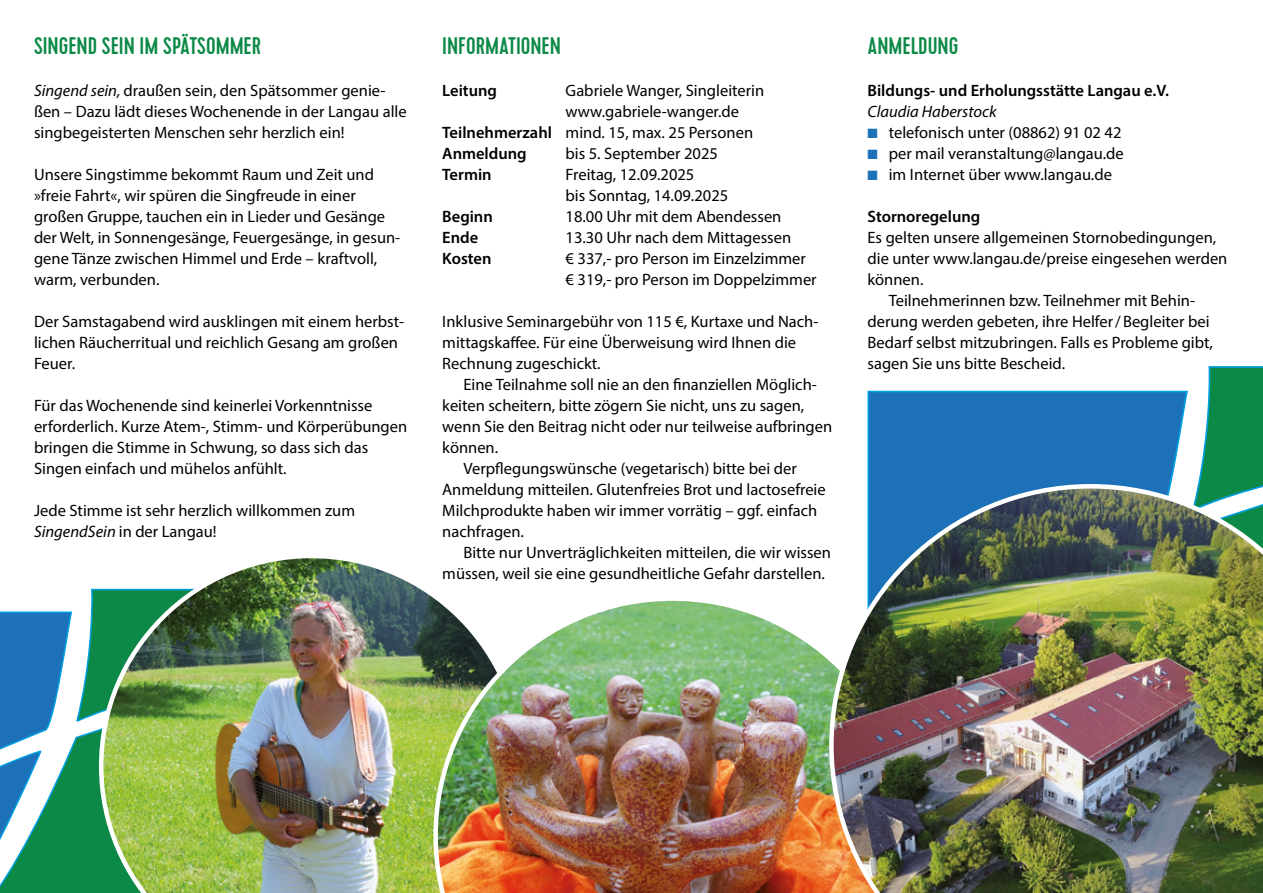
<style>
.page{position:relative;width:1263px;height:893px;background:#fff}
.page>*{position:absolute;margin:0;border:0;box-sizing:border-box;transform-origin:0 0}
.Überschrift_1{font:500 24px "Cervo";color:#0c8946}
.Lauftext{font:500 24px "Cervo";color:#0c8946}
.Lauftext-2{font:16.5px/21px "Myriad Pro";color:#000}
.Lauftext-3{font:600 16.5px "Myriad Pro";color:#000}
.Lauftext-4{font:italic 16.5px "Myriad Pro";color:#000}
.s1{font-style:italic}
.s2{font-weight:600}
.s3{color:#1d71b8}
</style>
<div class="page">
<svg style="left:867px;top:390px;width:321px;height:94px;background:#2477bb"></svg>
<svg style="left:1198px;top:366px;width:65px;height:118px;background:#279760"></svg>
<svg style="left:0;top:588px;width:99px;height:305px"></svg>
<img style="left:99px;top:558px;width:334px;height:335px">
<img style="left:433px;top:597px;width:396px;height:296px">
<img style="left:829px;top:484px;width:434px;height:409px">
<p class="Überschrift_1" style="left:34px;top:32px;width:229px">SINGEND SEIN IM SPÄTSOMMER</p>
<p class="Lauftext-2" style="left:34px;top:80px;width:374px"><span class="s1">Singend sein,</span> draußen sein, den Spätsommer genie&shy;ßen – Dazu lädt dieses Wochenende in der Langau alle singbegeisterten Menschen sehr herzlich ein!</p>
<p class="Lauftext-2" style="left:34px;top:164px;width:368px">Unsere Singstimme bekommt Raum und Zeit und »freie Fahrt«, wir spüren die Singfreude in einer großen Gruppe, tauchen ein in Lieder und Gesänge der Welt, in Sonnengesänge, Feuergesänge, in gesun&shy;gene Tänze zwischen Himmel und Erde – kraftvoll, warm, verbunden.</p>
<p class="Lauftext-2" style="left:34px;top:311px;width:372px">Der Samstagabend wird ausklingen mit einem herbst&shy;lichen Räucherritual und reichlich Gesang am großen<br>Feuer.</p>
<p class="Lauftext-2" style="left:34px;top:395px;width:375px">Für das Wochenende sind keinerlei Vorkenntnisse erforderlich. Kurze Atem-, Stimm- und Körperübungen bringen die Stimme in Schwung, so dass sich das Singen einfach und mühelos anfühlt.</p>
<p class="Lauftext-2" style="left:34px;top:500px;width:323px">Jede Stimme ist sehr herzlich willkommen zum<br><span class="s1">SingendSein</span> in der Langau!</p>
<p class="Lauftext" style="left:442px;top:32px;width:120px">INFORMATIONEN</p>
<p class="Lauftext-3" style="left:442px;top:80px;width:56px">Leitung</p>
<p class="Lauftext-2" style="left:566px;top:80px;width:200px">Gabriele Wanger, Singleiterin www.gabriele-wanger.de</p>
<p class="Lauftext-2" style="left:442px;top:122px;width:312px"><span class="s2">Teilnehmerzahl</span> mind. 15, max. 25 Personen</p>
<p class="Lauftext-3" style="left:442px;top:143px;width:86px">Anmeldung</p>
<p class="Lauftext-2" style="left:566px;top:143px;width:154px">bis 5. September 2025</p>
<p class="Lauftext-3" style="left:442px;top:164px;width:51px">Termin</p>
<p class="Lauftext-2" style="left:566px;top:164px;width:130px">Freitag, 12.09.2025</p>
<p class="Lauftext-2" style="left:566px;top:185px;width:164px">bis Sonntag, 14.09.2025</p>
<p class="Lauftext-3" style="left:442px;top:206px;width:52px">Beginn</p>
<p class="Lauftext-2" style="left:566px;top:206px;width:217px">18.00 Uhr mit dem Abendessen</p>
<p class="Lauftext-3" style="left:442px;top:227px;width:38px">Ende</p>
<p class="Lauftext-2" style="left:566px;top:227px;width:227px">13.30 Uhr nach dem Mittagessen</p>
<p class="Lauftext-3" style="left:442px;top:248px;width:51px">Kosten</p>
<p class="Lauftext-2" style="left:566px;top:248px;width:242px">€ 337,- pro Person im Einzelzimmer</p>
<p class="Lauftext-2" style="left:566px;top:269px;width:253px">€ 319,- pro Person im Doppelzimmer</p>
<p class="Lauftext-2" style="left:442px;top:311px;width:378px">Inklusive Seminargebühr von 115 €, Kurtaxe und Nach&shy;mittagskaffee. Für eine Überweisung wird Ihnen die<br>Rechnung zugeschickt.</p>
<p class="Lauftext-2" style="left:442px;top:374px;width:391px;text-indent:21px">Eine Teilnahme soll nie an den finanziellen Möglich&shy;keiten scheitern, bitte zögern Sie nicht, uns zu sagen, wenn Sie den Beitrag nicht oder nur teilweise aufbringen können.</p>
<p class="Lauftext-2" style="left:442px;top:458px;width:385px;text-indent:21px">Verpflegungswünsche (vegetarisch) bitte bei der Anmeldung mitteilen. Glutenfreies Brot und lactosefreie Milchprodukte haben wir immer vorrätig – ggf. einfach nachfragen.</p>
<p class="Lauftext-2" style="left:442px;top:542px;width:390px;text-indent:21px">Bitte nur Unverträglichkeiten mitteilen, die wir wissen müssen, weil sie eine gesundheitliche Gefahr darstellen.</p>
<p class="Lauftext" style="left:867px;top:32px;width:92px">ANMELDUNG</p>
<p class="Lauftext-3" style="left:867px;top:80px;width:303px">Bildungs- und Erholungsstätte Langau e.V.</p>
<p class="Lauftext-4" style="left:867px;top:101px;width:131px">Claudia Haberstock</p>
<p class="Lauftext-2" style="left:867px;top:122px;width:255px"><span class="s3">■</span> telefonisch unter (08862) 91 02 42</p>
<p class="Lauftext-2" style="left:867px;top:143px;width:258px"><span class="s3">■</span> per mail veranstaltung@langau.de</p>
<p class="Lauftext-2" style="left:867px;top:164px;width:246px"><span class="s3">■</span> im Internet über www.langau.de</p>
<p class="Lauftext-3" style="left:867px;top:206px;width:114px">Stornoregelung</p>
<p class="Lauftext-2" style="left:867px;top:227px;width:361px">Es gelten unsere allgemeinen Stornobedingungen, die unter www.langau.de/preise eingesehen werden können.</p>
<p class="Lauftext-2" style="left:867px;top:290px;width:347px;text-indent:21px">Teilnehmerinnen bzw. Teilnehmer mit Behin&shy;derung werden gebeten, ihre Helfer/Begleiter bei Bedarf selbst mitzubringen. Falls es Probleme gibt, sagen Sie uns bitte Bescheid.</p>
</div>
